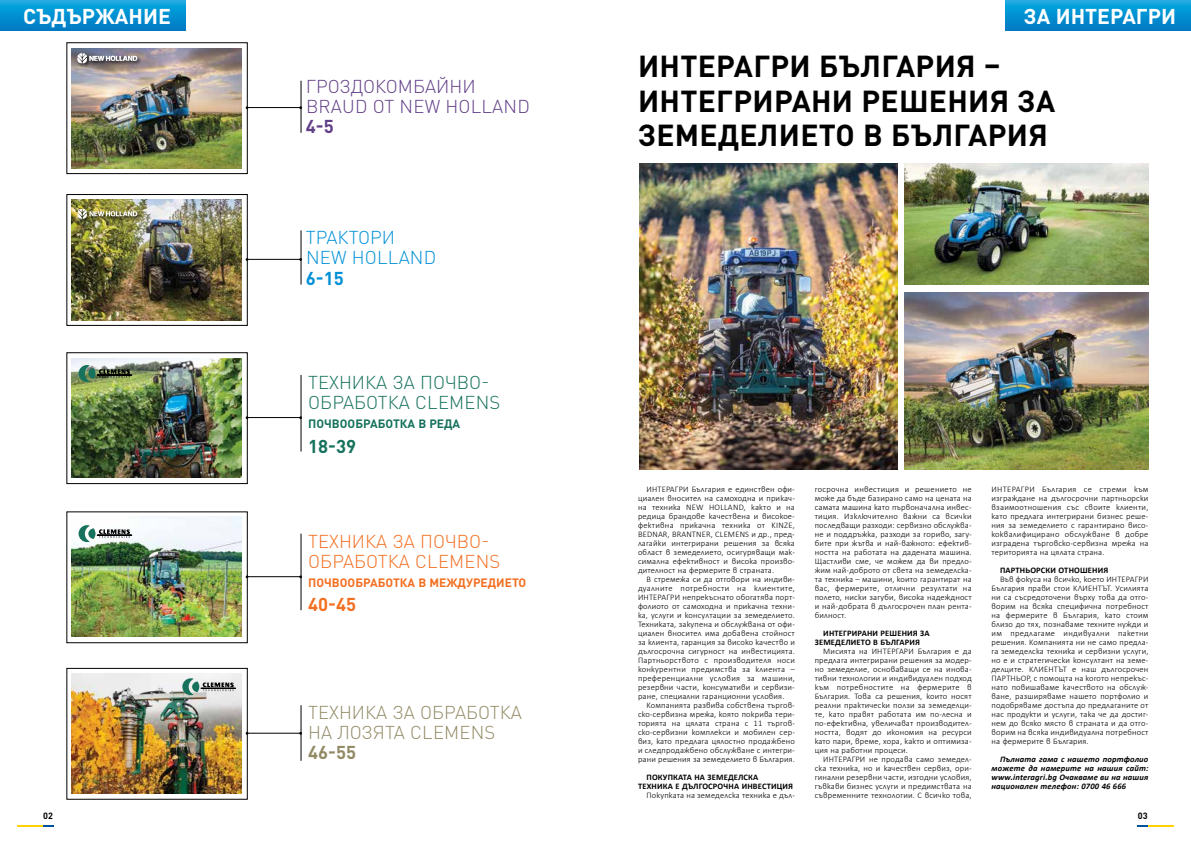
<style>
.page{position:relative;width:1191px;height:842px;background:#fff}
.page>*{position:absolute;margin:0;border:0;box-sizing:border-box;transform-origin:0 0}
.t1{font:700 30px/34.4px "DIN Pro";letter-spacing:.01em;color:#000}
.t2{font:700 21.2px "DIN Pro";color:#fff}
.t3{font:300 18.4px/20px "DIN Pro";color:#928b66}
.t4{font:300 18.4px/20px "DIN Pro";color:#613f87}
.t5{font:300 18.4px/20px "DIN Pro";color:#f36f21}
.t6{font:300 18.4px/20px "DIN Pro";color:#16725d}
.t7{font:300 18.4px/20px "DIN Pro";letter-spacing:.01em;color:#0090d6}
.t8{font:700 18.4px "DIN Pro";color:#928b66}
.t9{font:700 18.4px "DIN Pro";color:#f36f21}
.t10{font:700 18.4px "DIN Pro";color:#16725d}
.t11{font:700 18.4px "DIN Pro";color:#0090d6}
.t12{font:700 18.4px "DIN Pro";color:#613f87}
.t13{font:700 12px "DIN Pro";color:#f36f21}
.t14{font:700 12px "DIN Pro";color:#16725d}
.t15{font:700 9px "DIN Pro";color:#000}
.t16{font:300 8.5px/9px "Calibri";letter-spacing:.02em;color:#000;text-align:justify}
.t17{font:italic 700 8.5px/9px "Calibri";letter-spacing:.02em;color:#000;text-align:justify}
.t18{font:700 8.5px/9px "Calibri";letter-spacing:.02em;color:#000}
</style>
<div class="page">
<svg style="left:1137px;top:825px;width:37px;height:1px"></svg>
<svg style="left:17px;top:825px;width:37px;height:1px"></svg>
<img style="left:71px;top:673px;width:171px;height:120px">
<img style="left:71px;top:516px;width:171px;height:121px">
<img style="left:71px;top:359px;width:171px;height:119px">
<img style="left:71px;top:200px;width:171px;height:120px">
<img style="left:72px;top:48px;width:170px;height:121px">
<hr style="left:301px;top:230px;width:1px;height:55px;background:#000">
<hr style="left:301px;top:81px;width:1px;height:52px;background:#000">
<hr style="left:301px;top:705px;width:1px;height:56px;background:#000">
<hr style="left:301px;top:375px;width:1px;height:77px;background:#000">
<hr style="left:301px;top:534px;width:1px;height:76px;background:#000">
<hr style="left:247px;top:259px;width:53px;height:1px;background:#000">
<hr style="left:247px;top:417px;width:53px;height:1px;background:#000">
<hr style="left:247px;top:576px;width:53px;height:1px;background:#000">
<hr style="left:247px;top:107px;width:53px;height:1px;background:#000">
<hr style="left:247px;top:733px;width:53px;height:1px;background:#000">
<div style="left:67px;top:194px;width:180px;height:132px;border:1px solid #000"></div>
<div style="left:67px;top:352px;width:180px;height:132px;border:1px solid #000"></div>
<img style="left:639px;top:164px;width:258px;height:306px">
<img style="left:904px;top:164px;width:244px;height:120px">
<img style="left:904px;top:292px;width:244px;height:178px">
<svg style="left:1005px;top:0;width:186px;height:31px;background:#0491d1"></svg>
<svg style="left:0;top:0;width:186px;height:31px;background:#0491d1"></svg>
<div style="left:97px;top:375px;width:35px;height:1px;border:1px solid #000"></div>
<svg style="left:79px;top:365px;width:51px;height:17px"></svg>
<div style="left:97px;top:535px;width:35px;height:1px;border:1px solid #000"></div>
<svg style="left:79px;top:525px;width:51px;height:17px"></svg>
<div style="left:201px;top:688px;width:34px;height:1px;border:1px solid #000"></div>
<svg style="left:182px;top:678px;width:52px;height:17px"></svg>
<div style="left:77px;top:53px;width:65px;height:15px;background:#000;opacity:.75"></div>
<svg style="left:77px;top:53px;width:60px;height:10px"></svg>
<div style="left:77px;top:208px;width:65px;height:16px;background:#000;opacity:.75"></div>
<svg style="left:77px;top:209px;width:60px;height:10px"></svg>
<h2 class="t2" style="left:23px;top:2px;width:149px">СЪДЪРЖАНИЕ</h2>
<h2 class="t2" style="left:1024px;top:2px;width:154px">ЗА ИНТЕРАГРИ</h2>
<h3 class="t4" style="left:306px;top:76px;width:225px">ГРОЗДОКОМБАЙНИ<br>BRAUD ОТ NEW HOLLAND</h3>
<h3 class="t12" style="left:306px;top:114px;width:29px">4-5</h3>
<h3 class="t7" style="left:306px;top:228px;width:132px">ТРАКТОРИ<br>NEW HOLLAND</h3>
<h3 class="t11" style="left:306px;top:266px;width:39px">6-15</h3>
<h3 class="t6" style="left:308px;top:372px;width:194px">ТЕХНИКА ЗА ПОЧВО-<br>ОБРАБОТКА CLEMENS</h3>
<h3 class="t14" style="left:308px;top:416px;width:153px">ПОЧВООБРАБОТКА В РЕДА</h3>
<h3 class="t10" style="left:308px;top:434px;width:49px">18-39</h3>
<h3 class="t5" style="left:308px;top:531px;width:194px">ТЕХНИКА ЗА ПОЧВО-<br>ОБРАБОТКА CLEMENS</h3>
<h3 class="t13" style="left:308px;top:574px;width:220px">ПОЧВООБРАБОТКА В МЕЖДУРЕДИЕТО</h3>
<h3 class="t9" style="left:308px;top:592px;width:49px">40-45</h3>
<h3 class="t3" style="left:308px;top:702px;width:215px">ТЕХНИКА ЗА ОБРАБОТКА<br>НА ЛОЗЯТА CLEMENS</h3>
<h3 class="t8" style="left:308px;top:740px;width:49px">46-55</h3>
<h1 class="t1" style="left:638px;top:48px;width:419px">ИНТЕРАГРИ БЪЛГАРИЯ –<br>ИНТЕГРИРАНИ РЕШЕНИЯ ЗА<br>ЗЕМЕДЕЛИЕТО В БЪЛГАРИЯ</h1>
<p class="t16" style="left:638px;top:485px;width:158px;text-indent:8px">ИНТЕРАГРИ България e единствен офи&shy;циален вносител на самоходна и прикач&shy;на техника NEW HOLLAND, както и на редица брандове качествена и високое&shy;фективна прикачна техника от KINZE, BEDNAR, BRANTNER, CLEMENS и др., пред&shy;лагайки интегрирани решения за всяка област в земеделието, осигуряващи мак&shy;симална ефективност и висока произво&shy;дителност на фермерите в страната.</p>
<p class="t16" style="left:638px;top:575px;width:158px;text-indent:8px">В стремежа си да отговори на индиви&shy;дуалните потребности на клиентите, ИНТЕРАГРИ непрекъснато обогатява порт&shy;фолиото от самоходна и прикачна техни&shy;ка, услуги и консултации за земеделието.<br>Техниката, закупена и обслужвана от офи&shy;циален вносител има добавена стойност за клиента, гаранция за високо качество и дългосрочна сигурност на инвестицията.<br>Партньорството с производителя носи конкурентни предимства за клиента – преференциални условия за машини, резервни части, консумативи и сервизи&shy;ране, специални гаранционни условия.</p>
<p class="t16" style="left:638px;top:701px;width:158px;text-indent:8px">Компанията развива собствена търгов&shy;ско-сервизна мрежа, която покрива тери&shy;торията на цялата страна с 11 търгов&shy;ско-сервизни комплекси и мобилен сер&shy;виз, като предлага цялостно продажбено и следпродажбено обслужване с интегри&shy;рани решения за земеделието в България.</p>
<p class="t18" style="left:638px;top:773px;width:157px;text-indent:8px">ПОКУПКАТА НА ЗЕМЕДЕЛСКА<br>ТЕХНИКА Е ДЪЛГОСРОЧНА ИНВЕСТИЦИЯ</p>
<p class="t16" style="left:646px;top:791px;width:150px">Покупката на земеделска техника е дъл-</p>
<p class="t16" style="left:814px;top:485px;width:158px">госрочна инвестиция и решението не може да бъде базирано само на цената на самата машина като първоначална инвес&shy;тиция. Изключително важни са всички последващи разходи: сервизно обслужва&shy;не и поддръжка, разходи за гориво, загу&shy;бите при жътва и най-важното: ефектив&shy;ността на работата на дадената машина.<br>Щастливи сме, че можем да ви предло&shy;жим най-доброто от света на земеделска&shy;та техника – машини, които гарантират на вас, фермерите, отлични резултати на полето, ниски загуби, висока надеждност и най-добрата в дългосрочен план рента&shy;билност.</p>
<p class="t18" style="left:814px;top:629px;width:116px;text-indent:8px">ИНТЕГРИРАНИ РЕШЕНИЯ ЗА<br>ЗЕМЕДЕЛИЕТО В БЪЛГАРИЯ</p>
<p class="t16" style="left:814px;top:647px;width:158px;text-indent:8px">Мисията на ИНТЕРГАРИ България е да предлага интегрирани решения за модер&shy;но земеделие, основаващи се на инова&shy;тивни технологии и индивидуален подход към потребностите на фермерите в България. Това са решения, които носят реални практически ползи за земеделци&shy;те, като правят работата им по-лесна и по-ефективна, увеличават производител&shy;ността, водят до икономия на ресурси като пари, време, хора, както и оптимиза&shy;ция на работни процеси.</p>
<p class="t16" style="left:814px;top:755px;width:158px;text-indent:8px">ИНТЕРАГРИ не продава само земедел&shy;ска техника, но и качествен сервиз, ори&shy;гинални резервни части, изгодни условия, гъвкави бизнес услуги и предимствата на съвременните технологии. С всичко това,</p>
<p class="t16" style="left:991px;top:485px;width:158px">ИНТЕРАГРИ България се стреми към изграждане на дългосрочни партньорски взаимоотношения със своите клиенти, като предлага интегрирани бизнес реше&shy;ния за земеделието с гарантирано висо&shy;коквалифицирано обслужване в добре изградена търговско-сервизна мрежа на територията на цялата страна.</p>
<p class="t18" style="left:1000px;top:566px;width:110px">ПАРТНЬОРСКИ ОТНОШЕНИЯ</p>
<p class="t16" style="left:991px;top:575px;width:158px;text-indent:8px">Във фокуса на всичко, което ИНТЕРАГРИ България прави стои КЛИЕНТЪТ. Усилията ни са съсредоточени върху това да отго&shy;ворим на всяка специфична потребност на фермерите в България, като стоим близо до тях, познаваме техните нужди и им предлагаме индивуални пакетни решения. Компанията ни не само предла&shy;га земеделска техника и сервизни услуги, но е и стратегически консултант на земе&shy;делците. КЛИЕНТЪТ е наш дългосрочен ПАРТНЬОР, с помощта на когото непрекъс&shy;нато повишаваме качеството на обслуж&shy;ване, разширяваме нашето портфолио и подобряваме достъпа до предлаганите от нас продукти и услуги, така че да достиг&shy;нем до всяко място в страната и да отго&shy;ворим на всяка индивидуална потребност на фермерите в България.</p>
<p class="t17" style="left:991px;top:755px;width:158px;text-indent:8px">Пълната гама с нашето портфолио можете да намерите на нашия сайт: www.interagri.bg Очакваме ви на нашия национален телефон: 0700 46 666</p>
<p class="t15" style="left:43px;top:809px;width:11px">02</p>
<p class="t15" style="left:1137px;top:809px;width:11px">03</p>
</div>
